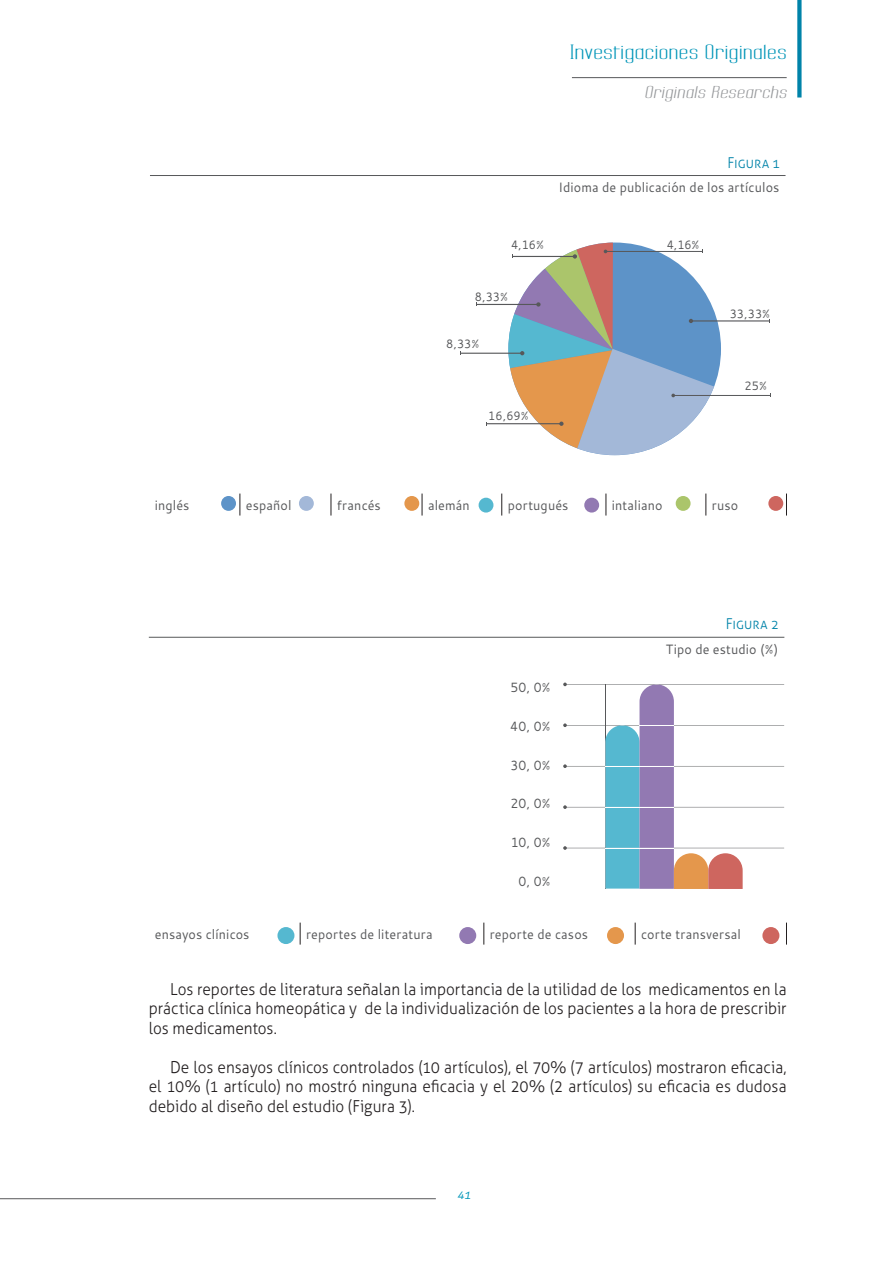
<style>
.page{position:relative;width:893px;height:1263px;background:#fff}
.page>*{position:absolute;margin:0;border:0;box-sizing:border-box;transform-origin:0 0}
.t1{font:18px "Labtop Secundo Superwide";color:#0095b8}
.t2{font:300 16.5px/19.5px "Aller";color:#231f20;text-align:justify;scale:.93 1}
.t3{font:italic 15px "Labtop Secundo Superwide";color:#939598}
.t4{font:300 15px "Aller";letter-spacing:-.005em;color:#0083a9;scale:.93 1}
.t5{font:13.5px "Cantarell";letter-spacing:.01em;color:#57585a;scale:.93 1}
.t6{font:italic 300 13.5px "Aller";color:#0095b8}
.t7{font:13.35px "Cantarell";letter-spacing:.025em;color:#57585a;scale:.93 1}
.t8{font:12.15px "Cantarell";color:#57585a;scale:.93 1}
</style>
<div class="page">
<hr style="left:150px;top:175px;width:635px;height:1px;background:#57585a">
<svg style="left:240px;top:494px;width:1px;height:21px"></svg>
<svg style="left:331px;top:494px;width:1px;height:21px"></svg>
<svg style="left:422px;top:494px;width:1px;height:21px"></svg>
<svg style="left:501px;top:494px;width:1px;height:21px"></svg>
<svg style="left:606px;top:494px;width:1px;height:21px"></svg>
<svg style="left:706px;top:494px;width:1px;height:21px"></svg>
<svg style="left:786px;top:494px;width:1px;height:21px"></svg>
<hr style="left:149px;top:637px;width:635px;height:1px;background:#57585a">
<svg style="left:300px;top:923px;width:1px;height:21px"></svg>
<svg style="left:484px;top:923px;width:1px;height:21px"></svg>
<svg style="left:635px;top:923px;width:1px;height:21px"></svg>
<svg style="left:786px;top:923px;width:1px;height:21px"></svg>
<svg style="left:797px;top:0;width:4px;height:98px"></svg>
<hr style="left:572px;top:77px;width:215px;height:1px;background:#57585a">
<hr style="left:0;top:1198px;width:436px;height:1px;background:#57585a">
<div style="left:221px;top:496px;width:15px;height:15px;background:#5d93c8;border-radius:50%"></div>
<div style="left:299px;top:496px;width:15px;height:15px;background:#a3b8d8;border-radius:50%"></div>
<div style="left:404px;top:496px;width:15px;height:15px;background:#e4974c;border-radius:50%"></div>
<div style="left:479px;top:498px;width:14px;height:15px;background:#55b8d0;border-radius:50%"></div>
<div style="left:584px;top:498px;width:15px;height:15px;background:#9279b2;border-radius:50%"></div>
<div style="left:676px;top:496px;width:15px;height:15px;background:#abc56b;border-radius:50%"></div>
<div style="left:768px;top:496px;width:15px;height:15px;background:#ce665f;border-radius:50%"></div>
<hr style="left:673px;top:395px;width:97px;height:1px;background:#57585a">
<hr style="left:460px;top:353px;width:62px;height:1px;background:#57585a">
<hr style="left:487px;top:423px;width:74px;height:1px;background:#57585a">
<hr style="left:476px;top:304px;width:62px;height:1px;background:#57585a">
<hr style="left:691px;top:320px;width:78px;height:1px;background:#57585a">
<svg style="left:508px;top:243px;width:206px;height:212px"></svg>
<div style="left:277px;top:927px;width:17px;height:17px;background:#55b8d0;border-radius:50%"></div>
<div style="left:459px;top:927px;width:17px;height:17px;background:#9279b2;border-radius:50%"></div>
<div style="left:607px;top:927px;width:17px;height:17px;background:#e4974c;border-radius:50%"></div>
<div style="left:762px;top:927px;width:17px;height:17px;background:#ce665f;border-radius:50%"></div>
<svg style="left:563px;top:682px;width:221px;height:207px"></svg>
<p class="t1" style="left:570px;top:40px;width:218px">Investigaciones Originales</p>
<p class="t3" style="left:644px;top:82px;width:147px">Originals Researchs</p>
<p class="t4" style="left:727px;top:153px;width:58px">Figura 1</p>
<p class="t5" style="left:558px;top:178px;width:239px">Idioma de publicación de los artículos</p>
<p class="t8" style="left:511px;top:236px;width:37px">4,16%</p>
<p class="t8" style="left:667px;top:236px;width:37px">4,16%</p>
<p class="t8" style="left:475px;top:288px;width:37px">8,33%</p>
<p class="t8" style="left:446px;top:335px;width:37px">8,33%</p>
<p class="t8" style="left:488px;top:407px;width:45px">16,69%</p>
<p class="t8" style="left:730px;top:305px;width:44px">33,33%</p>
<p class="t8" style="left:744px;top:378px;width:25px">25%</p>
<p class="t5" style="left:155px;top:495px;width:39px">inglés</p>
<p class="t5" style="left:246px;top:495px;width:51px">español</p>
<p class="t5" style="left:337px;top:495px;width:49px">francés</p>
<p class="t5" style="left:428px;top:495px;width:46px">alemán</p>
<p class="t5" style="left:508px;top:495px;width:67px">portugués</p>
<p class="t5" style="left:612px;top:495px;width:56px">intaliano</p>
<p class="t5" style="left:712px;top:495px;width:30px">ruso</p>
<p class="t7" style="left:510px;top:678px;width:44px">50, 0%</p>
<p class="t7" style="left:510px;top:717px;width:44px">40, 0%</p>
<p class="t7" style="left:510px;top:756px;width:44px">30, 0%</p>
<p class="t7" style="left:510px;top:794px;width:44px">20, 0%</p>
<p class="t7" style="left:511px;top:833px;width:44px">10, 0%</p>
<p class="t7" style="left:519px;top:872px;width:35px">0, 0%</p>
<p class="t4" style="left:726px;top:615px;width:58px">Figura 2</p>
<p class="t5" style="left:666px;top:640px;width:123px">Tipo de estudio (%)</p>
<p class="t5" style="left:155px;top:924px;width:103px">ensayos clínicos</p>
<p class="t5" style="left:306px;top:924px;width:137px">reportes de literatura</p>
<p class="t5" style="left:490px;top:924px;width:107px">reporte de casos</p>
<p class="t5" style="left:641px;top:924px;width:109px">corte transversal</p>
<p class="t2" style="left:149px;top:979px;width:687px;text-indent:21px">Los reportes de literatura señalan la importancia de la utilidad de los medicamentos en la práctica clínica homeopática y de la individualización de los pacientes a la hora de prescribir los medicamentos.</p>
<p class="t2" style="left:149px;top:1057px;width:687px;text-indent:21px">De los ensayos clínicos controlados (10 artículos), el 70% (7 artículos) mostraron eficacia, el 10% (1 artículo) no mostró ninguna eficacia y el 20% (2 artículos) su eficacia es dudosa debido al diseño del estudio (Figura 3).</p>
<p class="t6" style="left:457px;top:1186px;width:15px">41</p>
</div>
